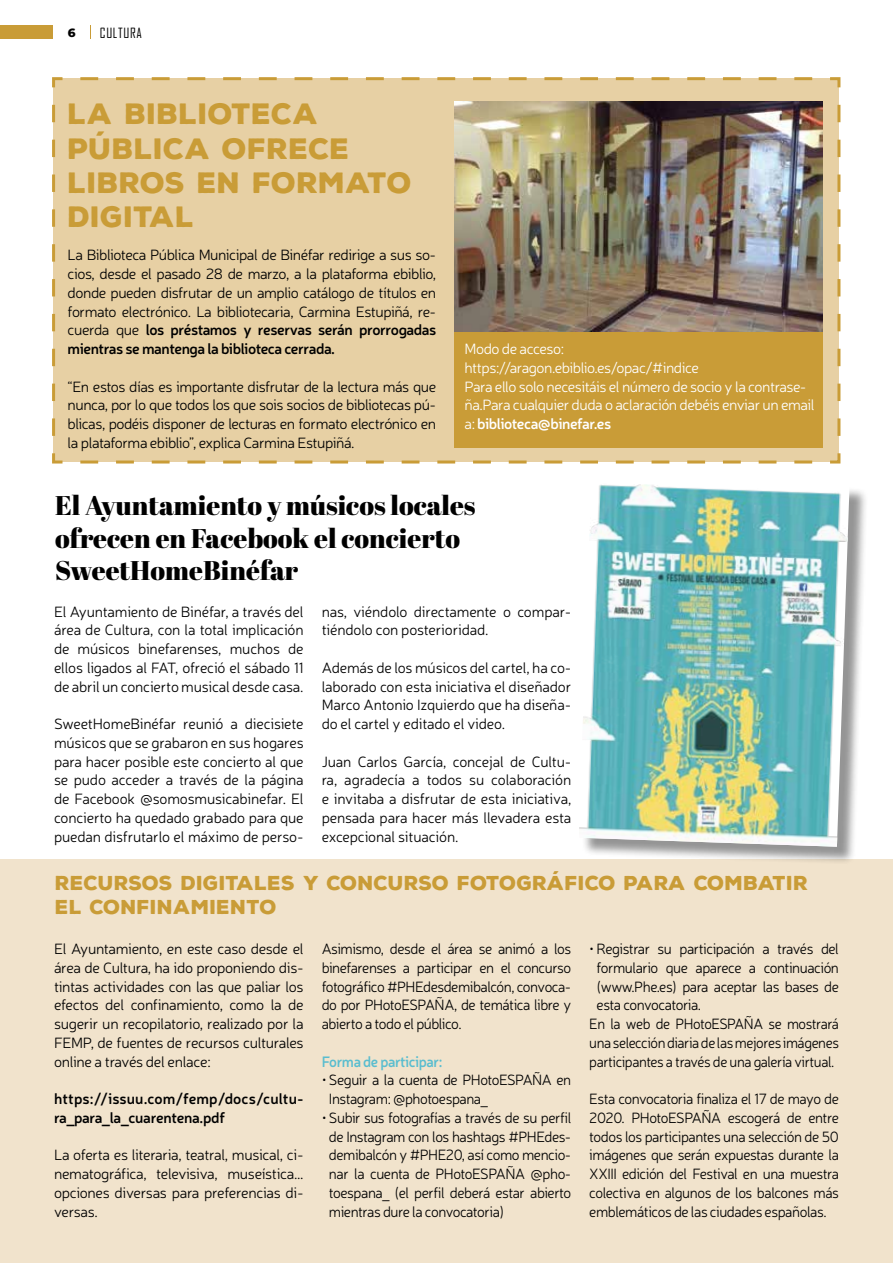
<style>
.page{position:relative;width:893px;height:1263px;background:#fff}
.page>*{position:absolute;margin:0;border:0;box-sizing:border-box;transform-origin:0 0}
.t1{font:900 28.5px/34.2px "Nexa Rust Sans";letter-spacing:.01em;color:#c99c37}
.t2{font:27px/32.4px "Abril Fatface";color:#000}
.t3{font:900 19.5px/23.4px "Nexa Rust Sans";letter-spacing:.01em;color:#c99c37}
.t4{font:300 15px/18.8px "Neris";letter-spacing:-.03em;color:#000;text-align:justify}
.t5{font:300 15px/18.8px "Neris";letter-spacing:-.03em;color:#000;text-align:justify;scale:.96 1}
.t6{font:300 15px/18.8px "Neris";letter-spacing:-.03em;color:#fff}
.t7{font:300 15px "Neris";letter-spacing:-.03em;color:#000;scale:.94 1}
.t8{font:600 15px/18.8px "Neris";letter-spacing:-.005em;color:#000}
.t9{font:300 15px/18.8px "Neris";letter-spacing:-.01em;color:#000}
.t10{font:600 15px "Neris";letter-spacing:-.03em;color:#5abdcf;scale:.96 1}
.t11{font:13.5px "Agency FB";letter-spacing:.05em;color:#000}
.t12{font:800 12px "Montserrat";color:#000}
.s1{font-weight:600}
</style>
<div class="page">
<div style="left:0;top:26px;width:90px;height:13px;background:#c99c37"></div>
<div style="left:54px;top:25px;width:36px;height:15px;background:#fff"></div>
<div style="left:52px;top:77px;width:789px;height:387px;background:#e7d0a4"></div>
<img style="left:454px;top:102px;width:369px;height:230px">
<div style="left:0;top:859px;width:893px;height:404px;background:#f1e3cc"></div>
<div style="left:454px;top:332px;width:369px;height:116px;background:#c99c37"></div>
<div style="left:581px;top:479px;width:287px;height:386px;background:#000;opacity:.42"></div>
<img style="left:579px;top:482px;width:270px;height:365px">
<p class="t12" style="left:68px;top:24px;width:9px">6</p>
<p class="t11" style="left:100px;top:25px;width:43px">CULTURA</p>
<h1 class="t1" style="left:68px;top:97px;width:346px">LA BIBLIOTECA<br>PÚBLICA OFRECE<br>LIBROS EN FORMATO<br>DIGITAL</h1>
<p class="t4" style="left:68px;top:245px;width:370px">La Biblioteca Pública Municipal de Binéfar redirige a sus so&shy;cios, desde el pasado 28 de marzo, a la plataforma ebiblio, donde pueden disfrutar de un amplio catálogo de títulos en formato electrónico. La bibliotecaria, Carmina Estupiñá, re&shy;cuerda que <span class="s1">los préstamos y reservas serán prorrogadas mientras se mantenga la biblioteca cerrada.</span></p>
<p class="t4" style="left:68px;top:376px;width:370px">“En estos días es importante disfrutar de la lectura más que nunca, por lo que todos los que sois socios de bibliotecas pú&shy;blicas, podéis disponer de lecturas en formato electrónico en la plataforma ebiblio”, explica Carmina Estupiñá.</p>
<p class="t6" style="left:465px;top:339px;width:352px">Modo de acceso:<br>https://aragon.ebiblio.es/opac/#indice<br>Para ello solo necesitáis el número de socio y la contrase&shy;ña.Para cualquier duda o aclaración debéis enviar un email a: <span class="s1">biblioteca@binefar.es</span></p>
<h2 class="t2" style="left:55px;top:489px;width:422px">El Ayuntamiento y músicos locales ofrecen en Facebook el concierto<br>SweetHomeBinéfar</h2>
<p class="t4" style="left:54px;top:601px;width:251px">El Ayuntamiento de Binéfar, a través del área de Cultura, con la total implicación de músicos binefarenses, muchos de ellos ligados al FAT, ofreció el sábado 11 de abril un concierto musical desde casa.</p>
<p class="t4" style="left:54px;top:714px;width:251px">SweetHomeBinéfar reunió a diecisiete músicos que se grabaron en sus hogares para hacer posible este concierto al que se pudo acceder a través de la página de Facebook @somosmusicabinefar. El concierto ha quedado grabado para que puedan disfrutarlo el máximo de perso-</p>
<p class="t9" style="left:322px;top:601px;width:251px">nas, viéndolo directamente o compar&shy;tiéndolo con posterioridad.</p>
<p class="t4" style="left:322px;top:658px;width:251px">Además de los músicos del cartel, ha co&shy;laborado con esta iniciativa el diseñador Marco Antonio Izquierdo que ha diseña&shy;do el cartel y editado el video.</p>
<p class="t4" style="left:322px;top:751px;width:251px">Juan Carlos García, concejal de Cultu&shy;ra, agradecía a todos su colaboración e invitaba a disfrutar de esta iniciativa, pensada para hacer más llevadera esta excepcional situación.</p>
<h3 class="t3" style="left:55px;top:872px;width:755px">RECURSOS DIGITALES Y CONCURSO FOTOGRÁFICO PARA COMBATIR<br>EL CONFINAMIENTO</h3>
<p class="t4" style="left:54px;top:939px;width:251px">El Ayuntamiento, en este caso desde el área de Cultura, ha ido proponiendo dis&shy;tintas actividades con las que paliar los efectos del confinamiento, como la de sugerir un recopilatorio, realizado por la FEMP, de fuentes de recursos culturales online a través del enlace:</p>
<p class="t8" style="left:54px;top:1089px;width:251px">https://issuu.com/femp/docs/cultu&shy;ra_para_la_cuarentena.pdf</p>
<p class="t4" style="left:54px;top:1145px;width:251px">La oferta es literaria, teatral, musical, ci&shy;nematográfica, televisiva, museística... opciones diversas para preferencias di&shy;versas.</p>
<p class="t5" style="left:322px;top:939px;width:262px">Asimismo, desde el área se animó a los binefarenses a participar en el concurso fotográfico #PHEdesdemibalcón, convoca&shy;do por PHotoESPAÑA, de temática libre y abierto a todo el público.</p>
<p class="t10" style="left:322px;top:1051px;width:127px">Forma de participar:</p>
<p class="t5" style="left:329px;top:1070px;width:254px;text-indent:-7px">• Seguir a la cuenta de PHotoESPAÑA en<br>Instagram: @photoespana_</p>
<p class="t5" style="left:329px;top:1108px;width:254px;text-indent:-7px">• Subir sus fotografías a través de su perfil de Instagram con los hashtags #PHEdes&shy;demibalcón y #PHE20, así como mencio&shy;nar la cuenta de PHotoESPAÑA @pho&shy;toespana_ (el perfil deberá estar abierto mientras dure la convocatoria)</p>
<p class="t5" style="left:589px;top:939px;width:262px">• Registrar su participación a través del</p>
<p class="t5" style="left:597px;top:958px;width:254px">formulario que aparece a continuación</p>
<p class="t5" style="left:597px;top:976px;width:254px">(www.Phe.es) para aceptar las bases de</p>
<p class="t5" style="left:597px;top:995px;width:110px">esta convocatoria.</p>
<p class="t7" style="left:589px;top:1014px;width:267px">En la web de PHotoESPAÑA se mostrará</p>
<p class="t7" style="left:589px;top:1033px;width:267px">una selección diaria de las mejores imágenes</p>
<p class="t7" style="left:589px;top:1052px;width:262px">participantes a través de una galería virtual.</p>
<p class="t5" style="left:589px;top:1089px;width:262px">Esta convocatoria finaliza el 17 de mayo de 2020. PHotoESPAÑA escogerá de entre todos los participantes una selección de 50 imágenes que serán expuestas durante la XXIII edición del Festival en una muestra colectiva en algunos de los balcones más emblemáticos de las ciudades españolas.</p>
</div>
